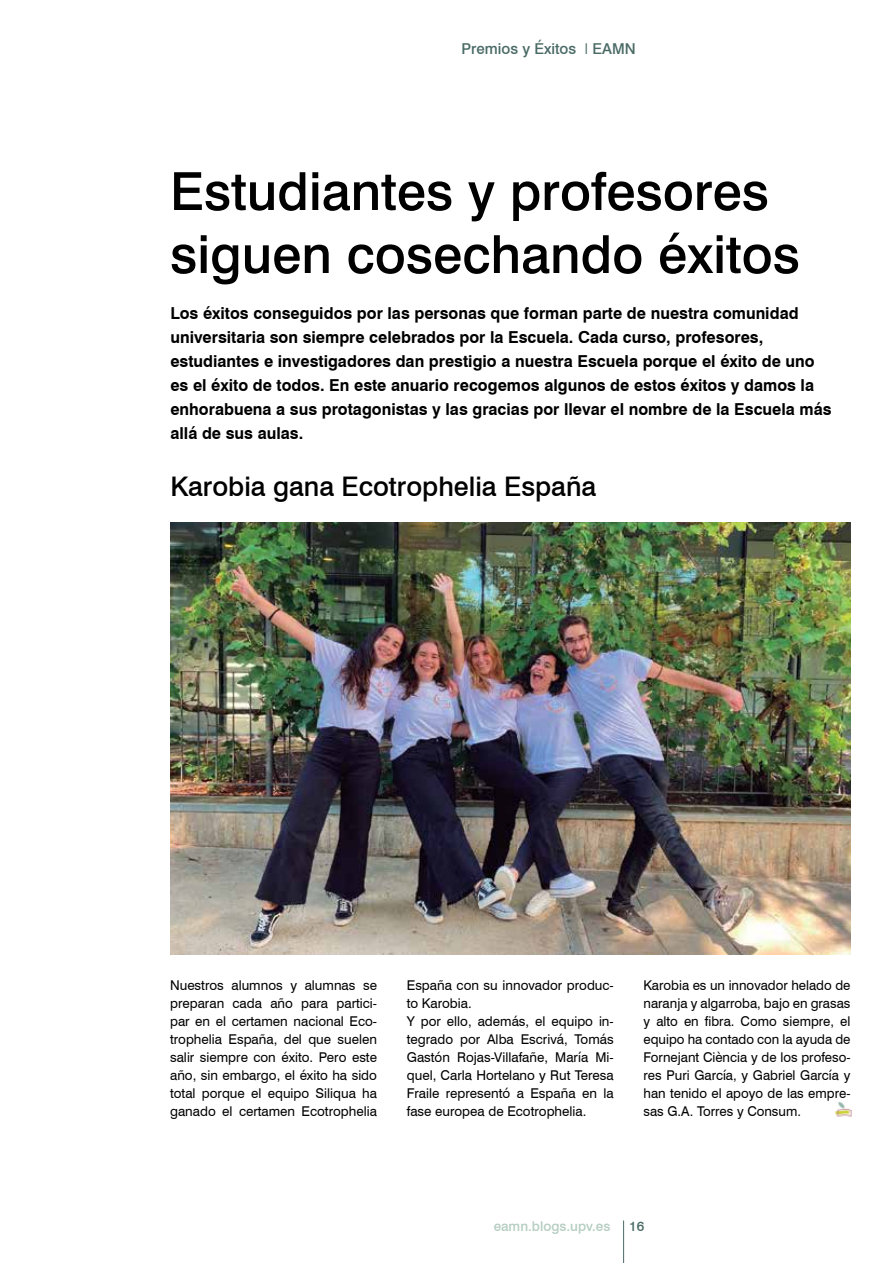
<style>
.page{position:relative;width:893px;height:1263px;background:#fff}
.page>*{position:absolute;margin:0;border:0;box-sizing:border-box;transform-origin:0 0}
.t1{font:500 52.5px/63px "Swiss 721 BT";color:#000}
.t2{font:500 27px "Swiss 721 BT";color:#000}
.t3{font:700 16.5px/24px "Swiss 721 BT";color:#000}
.t4{font:500 15px "Swiss 721 BT";color:#496a65}
.t5{font:13.5px/18px "Swiss 721 BT";color:#000;text-align:justify}
.t6{font:500 13.5px "Swiss 721 BT";color:#b5cdc2}
.t7{font:500 13.5px "Swiss 721 BT";color:#496a65}
.s1{font-weight:300;font-stretch:expanded}
</style>
<div class="page">
<hr style="left:623px;top:1220px;width:1px;height:43px;background:#496a65">
<img style="left:835px;top:1102px;width:17px;height:15px">
<img style="left:170px;top:522px;width:680px;height:432px">
<p class="t4" style="left:461px;top:39px;width:176px">Premios y Éxitos <span class="s1">I</span> EAMN</p>
<h1 class="t1" style="left:170px;top:159px;width:631px">Estudiantes y profesores siguen cosechando éxitos</h1>
<p class="t3" style="left:170px;top:301px;width:663px">Los éxitos conseguidos por las personas que forman parte de nuestra comunidad universitaria son siempre celebrados por la Escuela. Cada curso, profesores, estudiantes e investigadores dan prestigio a nuestra Escuela porque el éxito de uno es el éxito de todos. En este anuario recogemos algunos de estos éxitos y damos la enhorabuena a sus protagonistas y las gracias por llevar el nombre de la Escuela más allá de sus aulas.</p>
<h2 class="t2" style="left:170px;top:470px;width:427px">Karobia gana Ecotrophelia España</h2>
<p class="t5" style="left:170px;top:976px;width:208px">Nuestros alumnos y alumnas se preparan cada año para partici&shy;par en el certamen nacional Eco&shy;trophelia España, del que suelen salir siempre con éxito. Pero este año, sin embargo, el éxito ha sido total porque el equipo Siliqua ha ganado el certamen Ecotrophelia</p>
<p class="t5" style="left:407px;top:976px;width:208px;text-align:left">España con su innovador produc&shy;to Karobia.<br>Y por ello, además, el equipo in&shy;tegrado por Alba Escrivá, Tomás<br>Gastón Rojas-Villafañe, María Mi&shy;quel, Carla Hortelano y Rut Teresa<br>Fraile representó a España en la fase europea de Ecotrophelia.</p>
<p class="t5" style="left:643px;top:976px;width:208px">Karobia es un innovador helado de naranja y algarroba, bajo en grasas y alto en fibra. Como siempre, el equipo ha contado con la ayuda de Fornejant Ciència y de los profeso&shy;res Puri García, y Gabriel García y han tenido el apoyo de las empre&shy;sas G.A. Torres y Consum.</p>
<p class="t6" style="left:494px;top:1218px;width:118px">eamn.blogs.upv.es</p>
<p class="t7" style="left:629px;top:1218px;width:17px">16</p>
</div>
